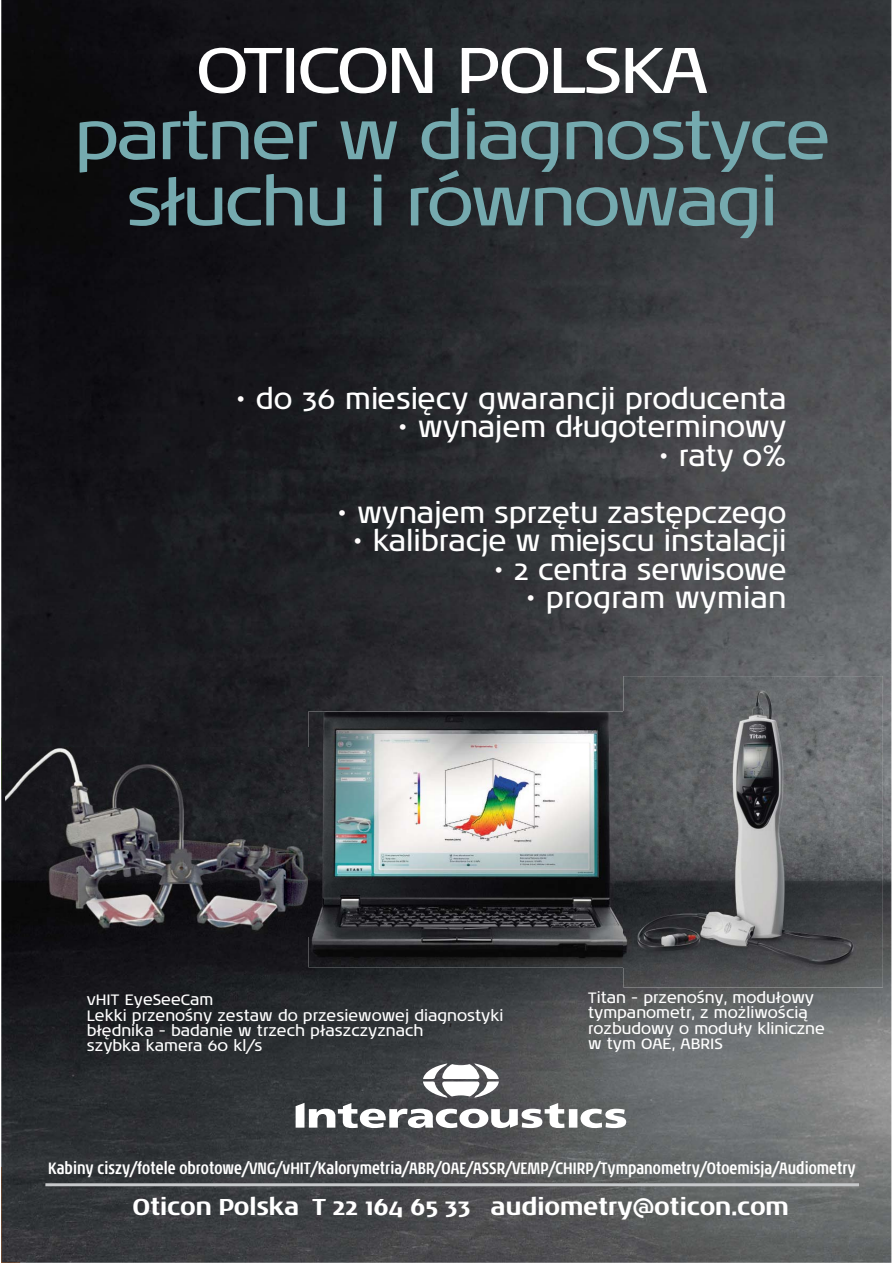
<style>
.page{position:relative;width:893px;height:1263px;background:#fff}
.page>*{position:absolute;margin:0;border:0;box-sizing:border-box;transform-origin:0 0}
.t1{font:66.15px/66.2px "Noa LT Pro";letter-spacing:-.04em;color:#75aaaf;text-align:center;scale:1.08 1}
.t2{font:66.15px "Noa LT Pro";letter-spacing:-.04em;color:#fff;scale:1.08 1}
.t3{font:28.65px "Noa LT Pro";letter-spacing:-.01em;color:#fff}
.t4{font:28.65px "Noa LT Pro";letter-spacing:.01em;color:#fff}
.t5{font:700 23.55px "Noa LT Pro";letter-spacing:-.02em;color:#fff}
.t6{font:700 16.8px "Noa LT Pro";color:#fff;scale:.72 1}
.t7{font:15.45px/15.5px "Noa LT Pro";color:#fff}
.t8{font:15.45px "Noa LT Pro";color:#231f20}
.s1{font-size:33.15px;color:#fffcfc}
</style>
<div class="page">
<img style="left:1px;top:0;width:890px;height:1263px">
<svg style="left:296px;top:1063px;width:330px;height:65px"></svg>
<hr style="left:45px;top:1183px;width:814px;height:3px;background:#c6c8ca">
<img style="left:308px;top:711px;width:315px;height:256px">
<img style="left:623px;top:676px;width:260px;height:311px">
<img style="left:6px;top:748px;width:303px;height:189px">
<h1 class="t2" style="left:196px;top:42px;width:476px">OTICON POLSKA</h1>
<h1 class="t1" style="left:74px;top:106px;width:702px">partner w diagnostyce słuchu i równowagi</h1>
<h2 class="t3" style="left:235px;top:386px;width:553px"><span class="s1">•</span> do 36 miesięcy gwarancji producenta</h2>
<h2 class="t3" style="left:397px;top:415px;width:390px"><span class="s1">•</span> wynajem długoterminowy</h2>
<h2 class="t3" style="left:658px;top:443px;width:130px"><span class="s1">•</span> raty 0%</h2>
<h2 class="t3" style="left:337px;top:501px;width:451px"><span class="s1">•</span> wynajem sprzętu zastępczego</h2>
<h2 class="t3" style="left:352px;top:529px;width:435px"><span class="s1">•</span> kalibracje w miejscu instalacji</h2>
<h2 class="t3" style="left:494px;top:558px;width:294px"><span class="s1">•</span> 2 centra serwisowe</h2>
<h2 class="t4" style="left:526px;top:586px;width:262px"><span class="s1">•</span> program wymian</h2>
<p class="t7" style="left:87px;top:993px;width:418px">vHIT EyeSeeCam<br>Lekki przenośny zestaw do przesiewowej diagnostyki błędnika - badanie w trzech płaszczyznach<br>szybka kamera 60 kl/s</p>
<p class="t8" style="left:449px;top:1013px;width:5px">,</p>
<p class="t7" style="left:588px;top:991px;width:238px">Titan - przenośny, modułowy tympanometr, z możliwością rozbudowy o moduły kliniczne w tym OAE, ABRIS</p>
<p class="t6" style="left:48px;top:1158px;width:1123px">Kabiny ciszy/fotele obrotowe/VNG/vHIT/Kalorymetria/ABR/OAE/ASSR/VEMP/CHIRP/Tympanometry/Otoemisja/Audiometry</p>
<h3 class="t5" style="left:133px;top:1193px;width:658px">Oticon Polska T 22 164 65 33 audiometry@oticon.com</h3>
</div>
